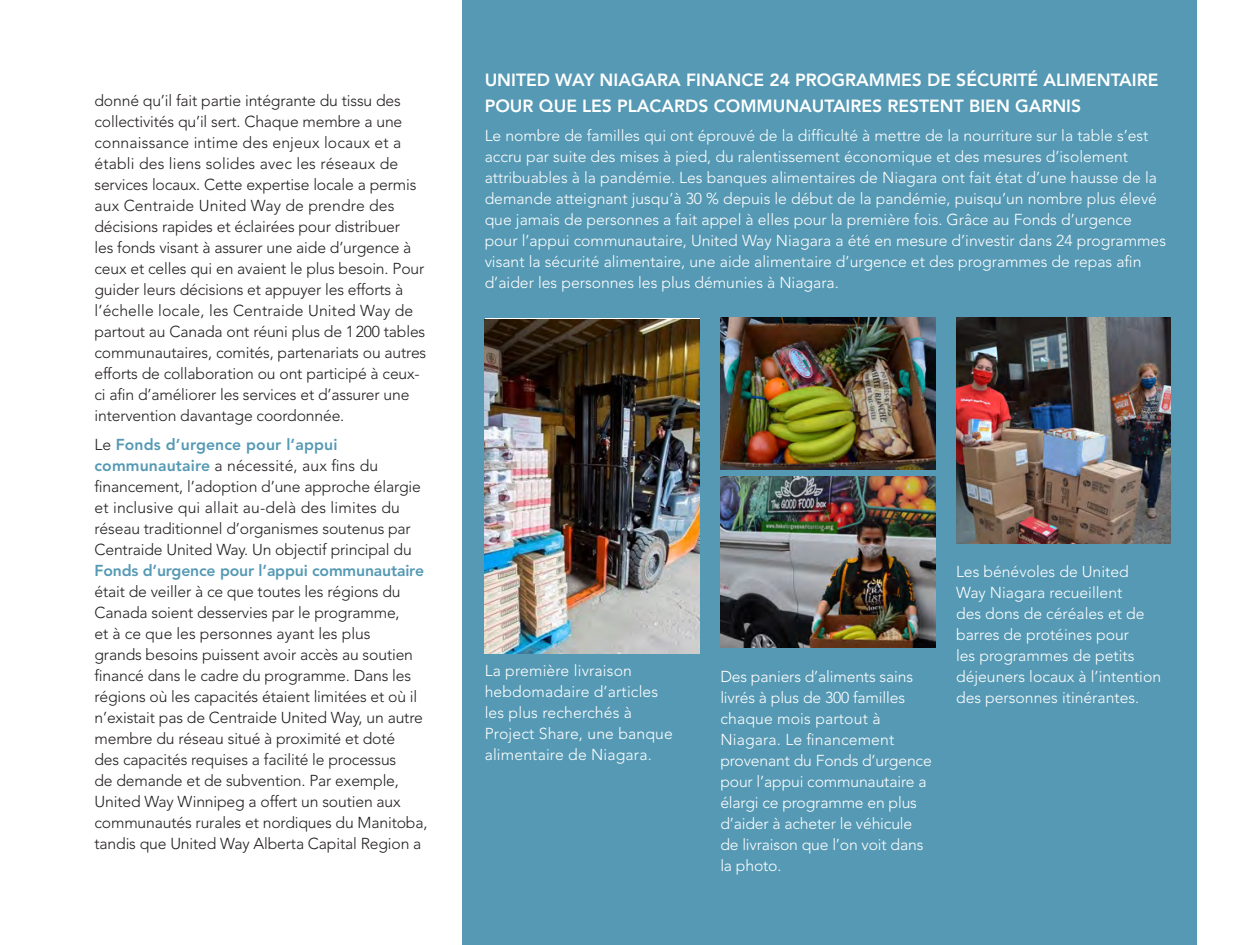
<style>
.page{position:relative;width:1260px;height:945px;background:#fff}
.page>*{position:absolute;margin:0;border:0;box-sizing:border-box;transform-origin:0 0}
.t1{font:800 17.5px/26.2px "Avenir";color:#fff}
.t2{font:300 15.75px/21px "Avenir";letter-spacing:-.01em;color:#231f20}
.t3{font:300 15.75px/21px "Avenir";color:#fff}
.s1{font-weight:800;color:#5599b4}
</style>
<div class="page">
<div style="left:462px;top:0;width:735px;height:945px;background:#5599b4"></div>
<img style="left:485px;top:319px;width:214px;height:335px">
<img style="left:720px;top:317px;width:215px;height:152px">
<img style="left:720px;top:477px;width:215px;height:171px">
<img style="left:956px;top:317px;width:215px;height:226px">
<p class="t2" style="left:94px;top:91px;width:333px">donné qu’il fait partie intégrante du tissu des collectivités qu’il sert. Chaque membre a une connaissance intime des enjeux locaux et a établi des liens solides avec les réseaux de services locaux. Cette expertise locale a permis aux Centraide United Way de prendre des décisions rapides et éclairées pour distribuer<br>les fonds visant à assurer une aide d’urgence à ceux et celles qui en avaient le plus besoin. Pour guider leurs décisions et appuyer les efforts à l’échelle locale, les Centraide United Way de partout au Canada ont réuni plus de 1200 tables communautaires, comités, partenariats ou autres efforts de collaboration ou ont participé à ceux&shy;ci afin d’améliorer les services et d’assurer une intervention davantage coordonnée.</p>
<p class="t2" style="left:94px;top:434px;width:335px">Le <span class="s1">Fonds d’urgence pour l’appui communautaire</span> a nécessité, aux fins du financement, l’adoption d’une approche élargie et inclusive qui allait au-delà des limites du réseau traditionnel d’organismes soutenus par Centraide United Way. Un objectif principal du <span class="s1">Fonds d’urgence pour l’appui communautaire </span>était de veiller à ce que toutes les régions du Canada soient desservies par le programme,<br>et à ce que les personnes ayant les plus<br>grands besoins puissent avoir accès au soutien financé dans le cadre du programme. Dans les régions où les capacités étaient limitées et où il n’existait pas de Centraide United Way, un autre membre du réseau situé à proximité et doté<br>des capacités requises a facilité le processus<br>de demande et de subvention. Par exemple, United Way Winnipeg a offert un soutien aux communautés rurales et nordiques du Manitoba, tandis que United Way Alberta Capital Region a</p>
<p class="t1" style="left:485px;top:67px;width:675px">UNITED WAY NIAGARA FINANCE 24 PROGRAMMES DE SÉCURITÉ ALIMENTAIRE<br>POUR QUE LES PLACARDS COMMUNAUTAIRES RESTENT BIEN GARNIS</p>
<p class="t3" style="left:485px;top:125px;width:683px">Le nombre de familles qui ont éprouvé de la difficulté à mettre de la nourriture sur la table s’est accru par suite des mises à pied, du ralentissement économique et des mesures d’isolement attribuables à la pandémie. Les banques alimentaires de Niagara ont fait état d’une hausse de la demande atteignant jusqu’à 30 % depuis le début de la pandémie, puisqu’un nombre plus élevé que jamais de personnes a fait appel à elles pour la première fois. Grâce au Fonds d’urgence pour l’appui communautaire, United Way Niagara a été en mesure d’investir dans 24 programmes visant la sécurité alimentaire, une aide alimentaire d’urgence et des programmes de repas afin d’aider les personnes les plus démunies à Niagara.</p>
<p class="t3" style="left:485px;top:660px;width:190px">La première livraison hebdomadaire d’articles les plus recherchés à<br>Project Share, une banque alimentaire de Niagara.</p>
<p class="t3" style="left:720px;top:666px;width:213px">Des paniers d’aliments sains livrés à plus de 300 familles chaque mois partout à<br>Niagara. Le financement provenant du Fonds d’urgence pour l’appui communautaire a élargi ce programme en plus d’aider à acheter le véhicule de livraison que l’on voit dans la photo.</p>
<p class="t3" style="left:956px;top:561px;width:207px">Les bénévoles de United<br>Way Niagara recueillent<br>des dons de céréales et de barres de protéines pour<br>les programmes de petits déjeuners locaux à l’intention des personnes itinérantes.</p>
</div>
